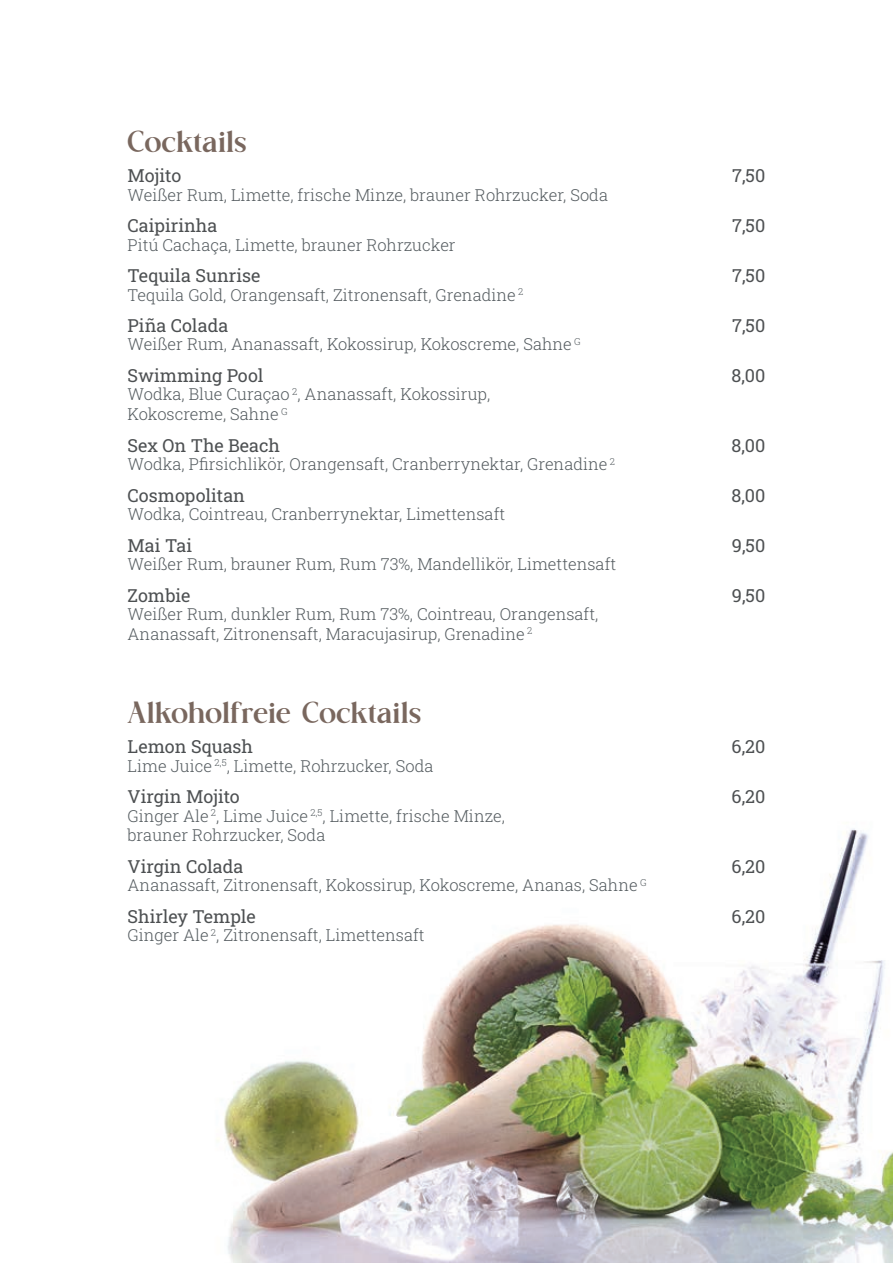
<style>
.page{position:relative;width:893px;height:1263px;background:#fff}
.page>*{position:absolute;margin:0;border:0;box-sizing:border-box;transform-origin:0 0}
.t1{font:33px "Logistra";color:#79675e}
.t2{font:18px "Roboto Slab";color:#4d5052}
.t3{font:300 16.5px/19.8px "Roboto Slab";color:#545b5f}
</style>
<div class="page">
<img style="left:217px;top:828px;width:676px;height:435px">
<h1 class="t1" style="left:128px;top:125px;width:121px">Cocktails</h1>
<p class="t2" style="left:128px;top:164px;width:55px">Mojito</p>
<p class="t2" style="left:732px;top:164px;width:35px">7,50</p>
<p class="t3" style="left:128px;top:184px;width:482px">Weißer Rum, Limette, frische Minze, brauner Rohrzucker, Soda</p>
<p class="t2" style="left:128px;top:213px;width:91px">Caipirinha</p>
<p class="t2" style="left:732px;top:213px;width:35px">7,50</p>
<p class="t3" style="left:128px;top:234px;width:330px">Pitú Cachaça, Limette, brauner Rohrzucker</p>
<p class="t2" style="left:128px;top:263px;width:134px">Tequila Sunrise</p>
<p class="t2" style="left:732px;top:263px;width:35px">7,50</p>
<p class="t3" style="left:128px;top:284px;width:397px">Tequila Gold, Orangensaft, Zitronensaft, Grenadine <sup>2</sup></p>
<p class="t2" style="left:128px;top:313px;width:102px">Piña Colada</p>
<p class="t2" style="left:732px;top:313px;width:35px">7,50</p>
<p class="t3" style="left:128px;top:334px;width:454px">Weißer Rum, Ananassaft, Kokossirup, Kokoscreme, Sahne <sup>G</sup></p>
<p class="t2" style="left:128px;top:363px;width:138px">Swimming Pool</p>
<p class="t2" style="left:731px;top:363px;width:36px">8,00</p>
<p class="t3" style="left:128px;top:384px;width:364px">Wodka, Blue Curaçao <sup>2</sup>, Ananassaft, Kokossirup,<br>Kokoscreme, Sahne <sup>G</sup></p>
<p class="t2" style="left:128px;top:433px;width:154px">Sex On The Beach</p>
<p class="t2" style="left:731px;top:433px;width:36px">8,00</p>
<p class="t3" style="left:128px;top:454px;width:489px">Wodka, Pfirsichlikör, Orangensaft, Cranberrynektar, Grenadine <sup>2</sup></p>
<p class="t2" style="left:128px;top:483px;width:119px">Cosmopolitan</p>
<p class="t2" style="left:731px;top:483px;width:36px">8,00</p>
<p class="t3" style="left:128px;top:504px;width:379px">Wodka, Cointreau, Cranberrynektar, Limettensaft</p>
<p class="t2" style="left:128px;top:533px;width:66px">Mai Tai</p>
<p class="t2" style="left:732px;top:533px;width:35px">9,50</p>
<p class="t3" style="left:128px;top:554px;width:490px">Weißer Rum, brauner Rum, Rum 73%, Mandellikör, Limettensaft</p>
<p class="t2" style="left:128px;top:583px;width:64px">Zombie</p>
<p class="t2" style="left:732px;top:583px;width:35px">9,50</p>
<p class="t3" style="left:128px;top:603px;width:472px">Weißer Rum, dunkler Rum, Rum 73%, Cointreau, Orangensaft,<br>Ananassaft, Zitronensaft, Maracujasirup, Grenadine <sup>2</sup></p>
<h1 class="t1" style="left:128px;top:696px;width:295px">Alkoholfreie Cocktails</h1>
<p class="t2" style="left:128px;top:734px;width:127px">Lemon Squash</p>
<p class="t2" style="left:732px;top:734px;width:35px">6,20</p>
<p class="t3" style="left:128px;top:755px;width:307px">Lime Juice <sup>2,5</sup>, Limette, Rohrzucker, Soda</p>
<p class="t2" style="left:128px;top:784px;width:114px">Virgin Mojito</p>
<p class="t2" style="left:732px;top:784px;width:35px">6,20</p>
<p class="t3" style="left:128px;top:805px;width:379px">Ginger Ale <sup>2</sup>, Lime Juice <sup>2,5</sup>, Limette, frische Minze, brauner Rohrzucker, Soda</p>
<p class="t2" style="left:128px;top:854px;width:117px">Virgin Colada</p>
<p class="t2" style="left:732px;top:854px;width:35px">6,20</p>
<p class="t3" style="left:128px;top:875px;width:520px">Ananassaft, Zitronensaft, Kokossirup, Kokoscreme, Ananas, Sahne <sup>G</sup></p>
<p class="t2" style="left:128px;top:904px;width:130px">Shirley Temple</p>
<p class="t2" style="left:732px;top:904px;width:35px">6,20</p>
<p class="t3" style="left:128px;top:925px;width:299px">Ginger Ale <sup>2</sup>, Zitronensaft, Limettensaft</p>
</div>
